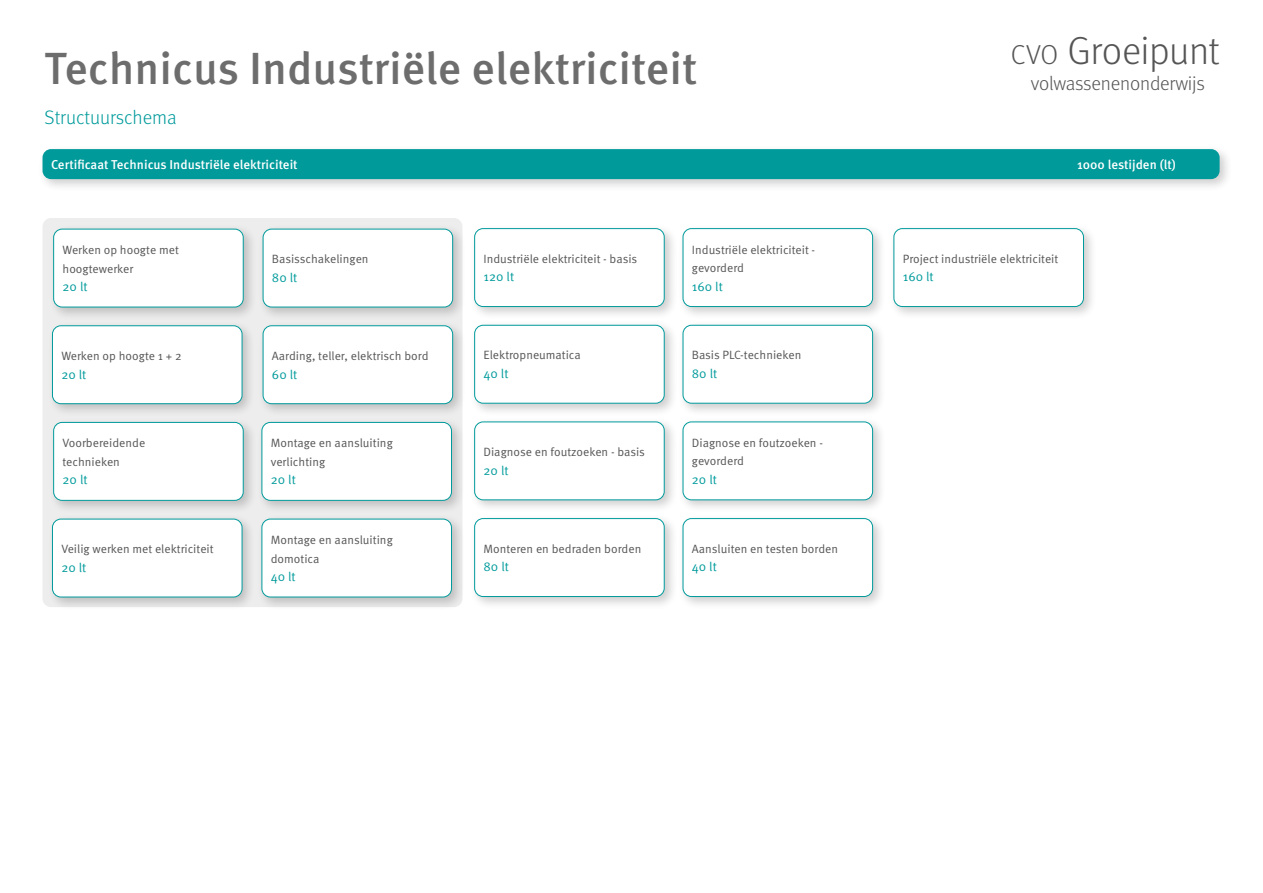
<style>
.page{position:relative;width:1263px;height:893px;background:#fff}
.page>*{position:absolute;margin:0;border:0;box-sizing:border-box;transform-origin:0 0}
.t1{font:500 45px "Meta Pro";color:#6e6d6d}
.t2{font:300 39.15px "Meta Pro";letter-spacing:-.015em;color:#565555}
.t3{font:300 19.65px "Meta Pro";letter-spacing:-.01em;color:#565555}
.t4{font:300 19.5px "Meta Pro";color:#009a9b}
.t5{font:12.9px "Meta Pro Norm";color:#009a9b}
.t6{font:500 12.9px "Meta Pro";color:#fff}
.t7{font:12px/18.6px "Meta Pro Norm";color:#565555}
.s1{font-size:27.45px}
</style>
<div class="page">
<div style="left:38px;top:144px;width:1195px;height:49px;background:#000;opacity:.2"></div>
<div style="left:43px;top:149px;width:1176px;height:30px;background:#009a9b;border-radius:9px"></div>
<div style="left:469px;top:223px;width:209px;height:97px;background:#000;opacity:.2"></div>
<div style="left:475px;top:229px;width:189px;height:78px;background:#fff;border-radius:9px"></div>
<div style="left:474px;top:228px;width:191px;height:79px;border:1px solid #009a9b;border-radius:9px"></div>
<div style="left:678px;top:223px;width:208px;height:97px;background:#000;opacity:.2"></div>
<div style="left:683px;top:229px;width:189px;height:78px;background:#fff;border-radius:9px"></div>
<div style="left:683px;top:228px;width:190px;height:79px;border:1px solid #009a9b;border-radius:9px"></div>
<div style="left:889px;top:223px;width:208px;height:97px;background:#000;opacity:.2"></div>
<div style="left:894px;top:229px;width:189px;height:78px;background:#fff;border-radius:9px"></div>
<div style="left:893px;top:228px;width:191px;height:79px;border:1px solid #009a9b;border-radius:9px"></div>
<div style="left:678px;top:320px;width:208px;height:97px;background:#000;opacity:.2"></div>
<div style="left:683px;top:325px;width:189px;height:78px;background:#fff;border-radius:9px"></div>
<div style="left:683px;top:325px;width:190px;height:79px;border:1px solid #009a9b;border-radius:9px"></div>
<div style="left:678px;top:416px;width:208px;height:98px;background:#000;opacity:.2"></div>
<div style="left:683px;top:422px;width:189px;height:78px;background:#fff;border-radius:9px"></div>
<div style="left:683px;top:422px;width:190px;height:78px;border:1px solid #009a9b;border-radius:9px"></div>
<div style="left:469px;top:320px;width:209px;height:97px;background:#000;opacity:.2"></div>
<div style="left:475px;top:325px;width:189px;height:78px;background:#fff;border-radius:9px"></div>
<div style="left:474px;top:325px;width:191px;height:79px;border:1px solid #009a9b;border-radius:9px"></div>
<div style="left:469px;top:416px;width:209px;height:98px;background:#000;opacity:.2"></div>
<div style="left:475px;top:422px;width:189px;height:78px;background:#fff;border-radius:9px"></div>
<div style="left:474px;top:422px;width:191px;height:78px;border:1px solid #009a9b;border-radius:9px"></div>
<div style="left:469px;top:513px;width:209px;height:97px;background:#000;opacity:.2"></div>
<div style="left:475px;top:519px;width:189px;height:77px;background:#fff;border-radius:9px"></div>
<div style="left:474px;top:518px;width:191px;height:79px;border:1px solid #009a9b;border-radius:9px"></div>
<div style="left:678px;top:513px;width:208px;height:97px;background:#000;opacity:.2"></div>
<div style="left:683px;top:519px;width:189px;height:77px;background:#fff;border-radius:9px"></div>
<div style="left:683px;top:518px;width:190px;height:79px;border:1px solid #009a9b;border-radius:9px"></div>
<div style="left:43px;top:218px;width:419px;height:389px;background:#ededed;border-radius:9px"></div>
<div style="left:47px;top:320px;width:209px;height:97px;background:#000;opacity:.2"></div>
<div style="left:52px;top:326px;width:190px;height:78px;background:#fff;border-radius:9px"></div>
<div style="left:52px;top:325px;width:190px;height:79px;border:1px solid #009a9b;border-radius:9px"></div>
<div style="left:48px;top:224px;width:209px;height:97px;background:#000;opacity:.2"></div>
<div style="left:54px;top:229px;width:189px;height:78px;background:#fff;border-radius:9px"></div>
<div style="left:53px;top:229px;width:191px;height:78px;border:1px solid #009a9b;border-radius:9px"></div>
<div style="left:258px;top:224px;width:208px;height:97px;background:#000;opacity:.2"></div>
<div style="left:263px;top:229px;width:190px;height:78px;background:#fff;border-radius:9px"></div>
<div style="left:263px;top:229px;width:190px;height:78px;border:1px solid #009a9b;border-radius:9px"></div>
<div style="left:47px;top:514px;width:209px;height:97px;background:#000;opacity:.2"></div>
<div style="left:52px;top:519px;width:190px;height:78px;background:#fff;border-radius:9px"></div>
<div style="left:52px;top:519px;width:190px;height:78px;border:1px solid #009a9b;border-radius:9px"></div>
<div style="left:257px;top:417px;width:208px;height:97px;background:#000;opacity:.2"></div>
<div style="left:262px;top:422px;width:189px;height:78px;background:#fff;border-radius:9px"></div>
<div style="left:261px;top:422px;width:191px;height:79px;border:1px solid #009a9b;border-radius:9px"></div>
<div style="left:48px;top:417px;width:209px;height:97px;background:#000;opacity:.2"></div>
<div style="left:54px;top:422px;width:189px;height:78px;background:#fff;border-radius:9px"></div>
<div style="left:53px;top:422px;width:191px;height:79px;border:1px solid #009a9b;border-radius:9px"></div>
<div style="left:258px;top:320px;width:208px;height:97px;background:#000;opacity:.2"></div>
<div style="left:263px;top:326px;width:190px;height:78px;background:#fff;border-radius:9px"></div>
<div style="left:263px;top:325px;width:190px;height:79px;border:1px solid #009a9b;border-radius:9px"></div>
<div style="left:257px;top:514px;width:208px;height:97px;background:#000;opacity:.2"></div>
<div style="left:262px;top:519px;width:189px;height:78px;background:#fff;border-radius:9px"></div>
<div style="left:261px;top:519px;width:191px;height:78px;border:1px solid #009a9b;border-radius:9px"></div>
<h1 class="t1" style="left:45px;top:34px;width:654px">Technicus Industriële elektriciteit</h1>
<h3 class="t4" style="left:45px;top:103px;width:134px">Structuurschema</h3>
<h2 class="t2" style="left:1011px;top:22px;width:211px"><span class="s1">CVO</span> Groeipunt</h2>
<h3 class="t3" style="left:1031px;top:69px;width:175px">volwassenenonderwijs</h3>
<p class="t6" style="left:51px;top:154px;width:248px">Certificaat Technicus Industriële elektriciteit</p>
<p class="t6" style="left:1077px;top:154px;width:100px">1000 lestijden (lt)</p>
<p class="t7" style="left:63px;top:240px;width:118px">Werken op hoogte met hoogtewerker</p>
<p class="t5" style="left:63px;top:277px;width:27px">20 lt</p>
<p class="t7" style="left:272px;top:249px;width:98px">Basisschakelingen</p>
<p class="t5" style="left:272px;top:268px;width:27px">80 lt</p>
<p class="t7" style="left:483px;top:249px;width:155px">Industriële elektriciteit - basis</p>
<p class="t5" style="left:483px;top:267px;width:32px">120 lt</p>
<p class="t7" style="left:692px;top:239px;width:125px">Industriële elektriciteit - gevorderd</p>
<p class="t5" style="left:692px;top:276px;width:32px">160 lt</p>
<p class="t7" style="left:903px;top:249px;width:157px">Project industriële elektriciteit</p>
<p class="t5" style="left:903px;top:267px;width:32px">160 lt</p>
<p class="t7" style="left:61px;top:346px;width:122px">Werken op hoogte 1 + 2</p>
<p class="t5" style="left:61px;top:364px;width:27px">20 lt</p>
<p class="t7" style="left:272px;top:346px;width:158px">Aarding, teller, elektrisch bord</p>
<p class="t5" style="left:272px;top:364px;width:27px">60 lt</p>
<p class="t7" style="left:483px;top:345px;width:99px">Elektropneumatica</p>
<p class="t5" style="left:483px;top:364px;width:26px">40 lt</p>
<p class="t7" style="left:692px;top:345px;width:111px">Basis PLC-technieken</p>
<p class="t5" style="left:692px;top:364px;width:27px">80 lt</p>
<p class="t7" style="left:63px;top:433px;width:84px">Voorbereidende technieken</p>
<p class="t5" style="left:63px;top:470px;width:27px">20 lt</p>
<p class="t7" style="left:271px;top:433px;width:124px">Montage en aansluiting verlichting</p>
<p class="t5" style="left:271px;top:470px;width:27px">20 lt</p>
<p class="t7" style="left:483px;top:442px;width:163px">Diagnose en foutzoeken - basis</p>
<p class="t5" style="left:483px;top:460px;width:27px">20 lt</p>
<p class="t7" style="left:692px;top:433px;width:133px">Diagnose en foutzoeken - gevorderd</p>
<p class="t5" style="left:692px;top:470px;width:27px">20 lt</p>
<p class="t7" style="left:61px;top:539px;width:154px">Veilig werken met elektriciteit</p>
<p class="t5" style="left:61px;top:558px;width:27px">20 lt</p>
<p class="t7" style="left:271px;top:530px;width:124px">Montage en aansluiting domotica</p>
<p class="t5" style="left:271px;top:567px;width:26px">40 lt</p>
<p class="t7" style="left:483px;top:539px;width:159px">Monteren en bedraden borden</p>
<p class="t5" style="left:483px;top:557px;width:27px">80 lt</p>
<p class="t7" style="left:692px;top:539px;width:148px">Aansluiten en testen borden</p>
<p class="t5" style="left:692px;top:557px;width:26px">40 lt</p>
</div>
